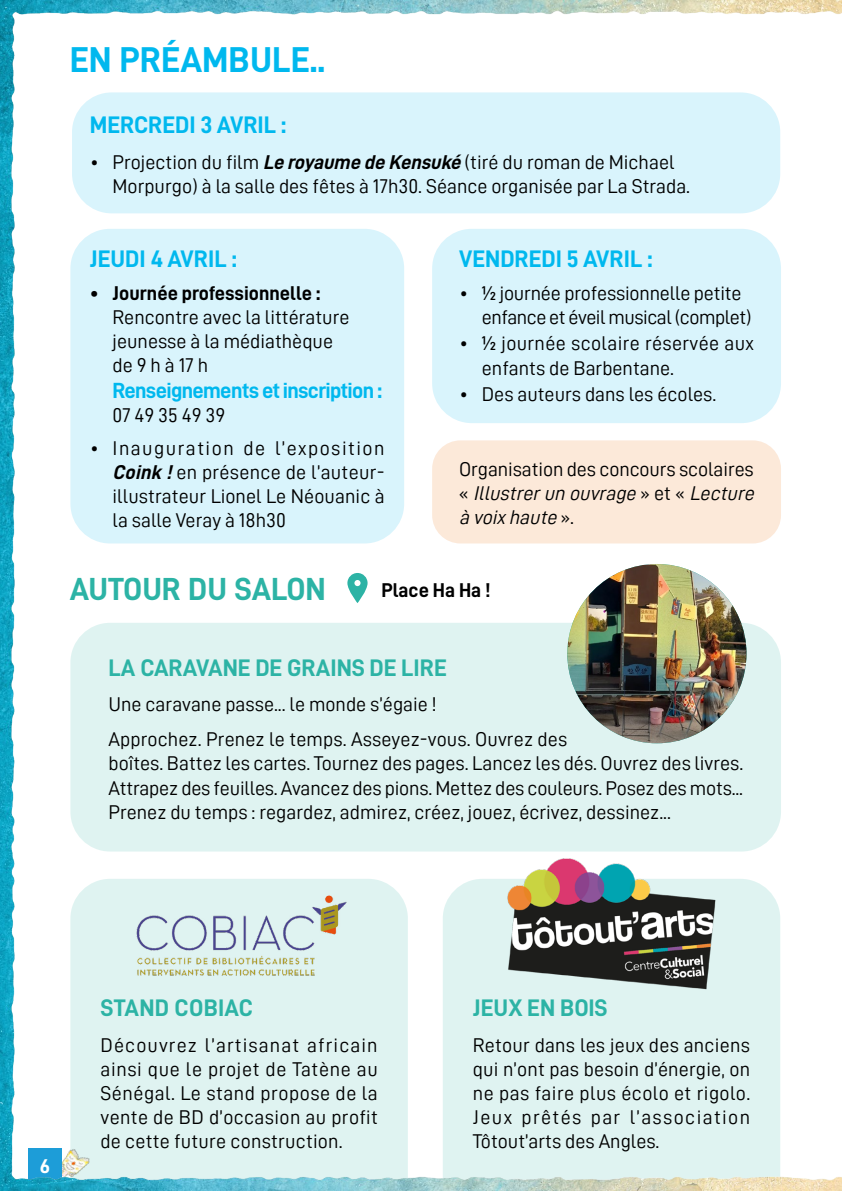
<style>
.page{position:relative;width:842px;height:1191px;background:#fff}
.page>*{position:absolute;margin:0;border:0;box-sizing:border-box;transform-origin:0 0}
.t1{font:36px "D DIN Bold";color:#00b8ee}
.t2{font:32px "D DIN Bold";color:#2cb3a5}
.t3{font:24px "D DIN Bold";color:#2cb3a5}
.t4{font:24px "D DIN Bold";color:#00b8ee}
.t5{font:22px "D DIN Bold";letter-spacing:-.03em;color:#00b8ee}
.t6{font:20px/24px "D DIN";color:#000}
.t7{font:20px "D DIN Bold";color:#000}
.t8{font:20px "D DIN Bold";color:#fff}
.s1{font-family:"D DIN Bold";font-style:italic}
.s2{font-style:italic}
</style>
<div class="page">
<img style="left:0;top:0;width:842px;height:1191px">
<h1 class="t1" style="left:70px;top:40px;width:257px">EN PRÉAMBULE..</h1>
<p class="t4" style="left:90px;top:112px;width:198px">MERCREDI 3 AVRIL :</p>
<p class="t6" style="left:113px;top:149px;width:579px;text-indent:-23px">• Projection du film <span class="s1">Le royaume de Kensuké</span> (tiré du roman de Michael<br>Morpurgo) à la salle des fêtes à 17h30. Séance organisée par La Strada.</p>
<p class="t4" style="left:90px;top:245px;width:148px">JEUDI 4 AVRIL :</p>
<p class="t7" style="left:90px;top:282px;width:232px">• Journée professionnelle :</p>
<p class="t6" style="left:113px;top:304px;width:238px">Rencontre avec la littérature jeunesse à la médiathèque de 9 h à 17 h</p>
<p class="t5" style="left:113px;top:378px;width:271px">Renseignements et inscription :</p>
<p class="t6" style="left:113px;top:403px;width:114px">07 49 35 49 39</p>
<p class="t6" style="left:113px;top:435px;width:274px;text-align:justify;text-indent:-23px">• Inauguration de l’exposition <span class="s1">Coink !</span>en présence de l’auteur&shy;illustrateur Lionel Le Néouanic à la salle Veray à 18h30</p>
<p class="t4" style="left:459px;top:245px;width:195px">VENDREDI 5 AVRIL :</p>
<p class="t6" style="left:482px;top:280px;width:271px;text-indent:-23px">• ½ journée professionnelle petite enfance et éveil musical (complet)</p>
<p class="t6" style="left:482px;top:331px;width:274px;text-indent:-23px">• ½ journée scolaire réservée aux enfants de Barbentane.</p>
<p class="t6" style="left:459px;top:382px;width:259px">• Des auteurs dans les écoles.</p>
<p class="t6" style="left:459px;top:457px;width:301px">Organisation des concours scolaires « <span class="s2">Illustrerun ouvrage</span> » e t « <span class="s2">Lecture à voix haute</span> » .</p>
<h2 class="t2" style="left:70px;top:571px;width:258px">AUTOUR DU SALON</h2>
<p class="t7" style="left:381px;top:579px;width:110px">Place Ha Ha !</p>
<p class="t3" style="left:108px;top:654px;width:340px">LA CARAVANE DE GRAINS DE LIRE</p>
<p class="t6" style="left:108px;top:686px;width:460px;line-height:35.4px">Une caravane passe... le monde s’égaie !<br>Approchez. Prenez le temps. Asseyez-vous. Ouvrez des</p>
<p class="t6" style="left:108px;top:751px;width:636px;text-align:justify">boîtes. Battez les cartes. Tournez des pages. Lancez les dés. Ouvrez des livres.<br>Attrapez des feuilles. Avancez des pions. Mettez des couleurs. Posez des mots...<br>Prenez du temps : regardez, admirez, créez, jouez, écrivez, dessinez...</p>
<p class="t8" style="left:40px;top:1154px;width:12px">6</p>
<p class="t3" style="left:101px;top:994px;width:154px">STAND COBIAC</p>
<p class="t6" style="left:101px;top:1032px;width:279px;text-align:justify">Découvrez l’artisanat africain ainsi que le projet de Tatène au Sénégal. Le stand propose de la vente de BD d’occasion au profit de cette future construction.</p>
<p class="t3" style="left:473px;top:994px;width:136px">JEUX EN BOIS</p>
<p class="t6" style="left:473px;top:1032px;width:279px;text-align:justify">Retour dans les jeux des anciens qui n’ont pas besoin d’énergie, on ne pas faire plus écolo et rigolo.<br>Jeux prêtés par l’association Tôtout’arts des Angles.</p>
</div>
